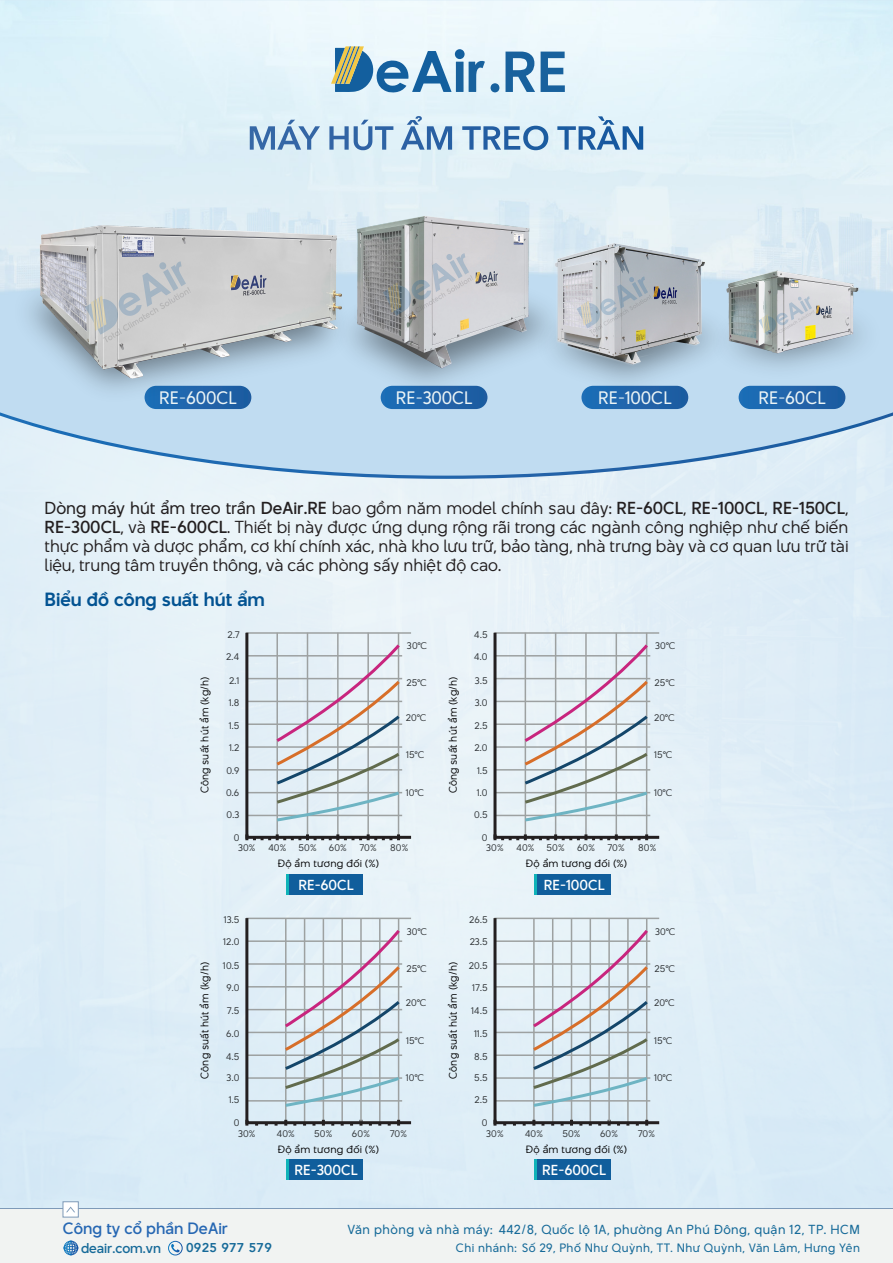
<style>
.page{position:relative;width:893px;height:1263px;background:#fff}
.page>*{position:absolute;margin:0;border:0;box-sizing:border-box;transform-origin:0 0}
.t1{font:17.55px "BT Beau Sans Bold";color:#035392}
.t2{font:16.5px "BT Beau Sans Regular";color:#ebf4f6}
.t3{font:15.9px/19px "BT Beau Sans Light";color:#231f20;text-align:justify}
.t4{font:15.9px "BT Beau Sans Medium";color:#231f20}
.t5{font:15px "BT Beau Sans Medium";color:#2667b3}
.t6{font:13.2px "BT Beau Sans Medium";color:#fff}
.t7{font:12.75px "BT Beau Sans Medium";color:#166a99}
.t8{font:800 12.75px "Avenir";letter-spacing:.02em;color:#166a99}
.t9{font:12px "BT Beau Sans Regular";letter-spacing:.04em;color:#166a99}
.t10{font:11.1px "BT Beau Sans Regular";letter-spacing:.04em;color:#166a99}
.t11{font:10.05px "BT Beau Sans Light";letter-spacing:.02em;color:#000001;scale:.96 1}
.t12{font:9.6px "BT Beau Sans Light";letter-spacing:.02em;color:#000001;scale:1.04 1}
.t13{font:8.85px "BT Beau Sans Light";letter-spacing:-.005em;color:#303437;scale:1.04 1}
.s1{font-family:"BT Beau Sans Regular"}
.s2{font-family:"BT Beau Sans Light"}
.s3{font-family:"BT Beau Sans Medium"}
</style>
<div class="page">
<div style="left:0;top:1209px;width:893px;height:54px;background:#f1f3f2"></div>
<div style="left:63px;top:1201px;width:16px;height:16px;background:#fff;border:1px solid #7e9ab8"></div>
<svg style="left:66px;top:1206px;width:9px;height:6px"></svg>
<svg style="left:171px;top:1244px;width:9px;height:8px"></svg>
<div style="left:168px;top:1241px;width:14px;height:14px;border:1px solid #fff;border-radius:50%"></div>
<div style="left:64px;top:1241px;width:14px;height:14px;border:1px solid #fff;border-radius:50%"></div>
<div style="left:64px;top:1244px;width:14px;height:8px;border:1px solid #fff;border-radius:50%"></div>
<div style="left:67px;top:1241px;width:8px;height:14px;border:1px solid #fff;border-radius:50%"></div>
<div style="left:64px;top:1246px;width:14px;height:3px;border:1px solid #fff;border-radius:50%"></div>
<div style="left:69px;top:1241px;width:3px;height:14px;border:1px solid #fff;border-radius:50%"></div>
<img style="left:0;top:0;width:893px;height:476px">
<svg style="left:250px;top:120px;width:70px;height:30px"></svg>
<svg style="left:329px;top:120px;width:64px;height:30px"></svg>
<svg style="left:401px;top:116px;width:51px;height:34px"></svg>
<svg style="left:462px;top:126px;width:86px;height:24px"></svg>
<svg style="left:557px;top:116px;width:86px;height:34px"></svg>
<svg style="left:331px;top:46px;width:154px;height:47px"></svg>
<svg style="left:491px;top:83px;width:8px;height:9px"></svg>
<svg style="left:505px;top:52px;width:30px;height:40px"></svg>
<svg style="left:541px;top:52px;width:24px;height:40px"></svg>
<img style="left:0;top:216px;width:245px;height:216px">
<img style="left:245px;top:398px;width:412px;height:81px">
<img style="left:445px;top:398px;width:379px;height:80px">
<img style="left:674px;top:398px;width:219px;height:10px">
<img style="left:27px;top:167px;width:866px;height:231px">
<hr style="left:286px;top:874px;width:3px;height:21px;background:#0fb3b8">
<div style="left:289px;top:874px;width:74px;height:21px;background:#105e9c"></div>
<svg style="left:244px;top:630px;width:170px;height:210px"></svg>
<svg style="left:492px;top:630px;width:170px;height:210px"></svg>
<hr style="left:534px;top:874px;width:3px;height:21px;background:#0fb3b8">
<div style="left:537px;top:874px;width:74px;height:21px;background:#105e9c"></div>
<hr style="left:286px;top:1159px;width:3px;height:21px;background:#0fb3b8">
<div style="left:289px;top:1159px;width:74px;height:21px;background:#105e9c"></div>
<svg style="left:244px;top:915px;width:170px;height:211px"></svg>
<hr style="left:534px;top:1159px;width:3px;height:21px;background:#0fb3b8">
<div style="left:537px;top:1159px;width:74px;height:21px;background:#105e9c"></div>
<svg style="left:492px;top:915px;width:170px;height:211px"></svg>
<h2 class="t2" style="left:159px;top:386px;width:79px">RE-600CL</h2>
<h2 class="t2" style="left:396px;top:386px;width:78px">RE-300CL</h2>
<h2 class="t2" style="left:598px;top:386px;width:75px">RE-100CL</h2>
<h2 class="t2" style="left:758px;top:386px;width:69px">RE-60CL</h2>
<h3 class="t4" style="left:45px;top:496px;width:805px"><span class="s1">Dòng máy hút ẩm treo trần</span> DeAir.RE <span class="s2">bao gồm năm model chính sau đây:</span> RE-60CL<span class="s2">,</span> RE-100CL<span class="s2">,</span> RE-150CL<span class="s2">,</span></h3>
<p class="t3" style="left:45px;top:518px;width:805px"><span class="s3">RE-300CL</span>, và <span class="s3">RE-600CL</span>. Thiết bị này được ứng dụng rộng rãi trong các ngành công nghiệp như chế biến thực phẩm và dược phẩm, cơ khí chính xác, nhà kho lưu trữ, bảo tàng, nhà trưng bày và cơ quan lưu trữ tài liệu, trung tâm truyền thông, và các phòng sấy nhiệt độ cao.</p>
<h1 class="t1" style="left:45px;top:586px;width:222px">Biểu đồ công suất hút ẩm</h1>
<p class="t13" style="left:227px;top:628px;width:13px">2.7</p>
<p class="t13" style="left:474px;top:628px;width:15px">4.5</p>
<p class="t13" style="left:407px;top:639px;width:21px">30°C</p>
<p class="t13" style="left:655px;top:639px;width:21px">30°C</p>
<p class="t13" style="left:226px;top:650px;width:14px">2.4</p>
<p class="t13" style="left:474px;top:650px;width:15px">4.0</p>
<p class="t11" style="left:197px;top:793px;width:123px;rotate:-90deg">Công suất hút ẩm (kg/h)</p>
<p class="t13" style="left:229px;top:674px;width:11px">2.1</p>
<p class="t13" style="left:229px;top:695px;width:12px">1.8</p>
<p class="t13" style="left:229px;top:719px;width:12px">1.5</p>
<p class="t13" style="left:229px;top:741px;width:11px">1.2</p>
<p class="t13" style="left:226px;top:764px;width:14px">0.9</p>
<p class="t13" style="left:226px;top:786px;width:14px">0.6</p>
<p class="t13" style="left:406px;top:676px;width:21px">25°C</p>
<p class="t13" style="left:406px;top:711px;width:21px">20°C</p>
<p class="t13" style="left:406px;top:748px;width:19px">15°C</p>
<p class="t13" style="left:406px;top:786px;width:19px">10°C</p>
<p class="t11" style="left:445px;top:793px;width:123px;rotate:-90deg">Công suất hút ẩm (kg/h)</p>
<p class="t13" style="left:475px;top:674px;width:14px">3.5</p>
<p class="t13" style="left:475px;top:695px;width:14px">3.0</p>
<p class="t13" style="left:474px;top:719px;width:14px">2.5</p>
<p class="t13" style="left:474px;top:741px;width:14px">2.0</p>
<p class="t13" style="left:477px;top:764px;width:12px">1.5</p>
<p class="t13" style="left:477px;top:786px;width:12px">1.0</p>
<p class="t13" style="left:655px;top:676px;width:21px">25°C</p>
<p class="t13" style="left:654px;top:711px;width:21px">20°C</p>
<p class="t13" style="left:654px;top:748px;width:19px">15°C</p>
<p class="t13" style="left:654px;top:786px;width:19px">10°C</p>
<p class="t13" style="left:227px;top:808px;width:14px">0.3</p>
<p class="t13" style="left:474px;top:808px;width:14px">0.5</p>
<p class="t13" style="left:234px;top:831px;width:7px">0</p>
<p class="t13" style="left:482px;top:831px;width:7px">0</p>
<p class="t13" style="left:238px;top:841px;width:18px">30%</p>
<p class="t13" style="left:298px;top:841px;width:19px">50%</p>
<p class="t13" style="left:329px;top:841px;width:19px">60%</p>
<p class="t13" style="left:360px;top:841px;width:18px">70%</p>
<p class="t13" style="left:390px;top:841px;width:19px">80%</p>
<p class="t13" style="left:268px;top:841px;width:19px">40%</p>
<p class="t12" style="left:278px;top:856px;width:99px">Độ ẩm tương đối (%)</p>
<p class="t13" style="left:486px;top:841px;width:18px">30%</p>
<p class="t13" style="left:516px;top:841px;width:19px">40%</p>
<p class="t13" style="left:547px;top:841px;width:19px">50%</p>
<p class="t13" style="left:577px;top:841px;width:19px">60%</p>
<p class="t13" style="left:608px;top:841px;width:18px">70%</p>
<p class="t13" style="left:638px;top:841px;width:19px">80%</p>
<p class="t12" style="left:526px;top:856px;width:99px">Độ ẩm tương đối (%)</p>
<h3 class="t6" style="left:298px;top:874px;width:57px">RE-60CL</h3>
<h3 class="t6" style="left:544px;top:874px;width:62px">RE-100CL</h3>
<p class="t13" style="left:224px;top:913px;width:17px">13.5</p>
<p class="t13" style="left:469px;top:913px;width:19px">26.5</p>
<p class="t13" style="left:407px;top:924px;width:21px">30°C</p>
<p class="t13" style="left:655px;top:924px;width:21px">30°C</p>
<p class="t13" style="left:223px;top:935px;width:17px">12.0</p>
<p class="t13" style="left:470px;top:935px;width:19px">23.5</p>
<p class="t11" style="left:197px;top:1079px;width:123px;rotate:-90deg">Công suất hút ẩm (kg/h)</p>
<p class="t13" style="left:223px;top:959px;width:17px">10.5</p>
<p class="t13" style="left:226px;top:981px;width:14px">9.0</p>
<p class="t13" style="left:227px;top:1004px;width:13px">7.5</p>
<p class="t13" style="left:226px;top:1027px;width:14px">6.0</p>
<p class="t13" style="left:226px;top:1050px;width:15px">4.5</p>
<p class="t13" style="left:227px;top:1071px;width:14px">3.0</p>
<p class="t13" style="left:406px;top:961px;width:21px">25°C</p>
<p class="t13" style="left:406px;top:996px;width:21px">20°C</p>
<p class="t13" style="left:406px;top:1034px;width:19px">15°C</p>
<p class="t13" style="left:406px;top:1071px;width:19px">10°C</p>
<p class="t11" style="left:445px;top:1079px;width:123px;rotate:-90deg">Công suất hút ẩm (kg/h)</p>
<p class="t13" style="left:469px;top:959px;width:20px">20.5</p>
<p class="t13" style="left:472px;top:981px;width:16px">17.5</p>
<p class="t13" style="left:471px;top:1004px;width:17px">14.5</p>
<p class="t13" style="left:474px;top:1027px;width:15px">11.5</p>
<p class="t13" style="left:474px;top:1050px;width:14px">8.5</p>
<p class="t13" style="left:474px;top:1071px;width:14px">5.5</p>
<p class="t13" style="left:655px;top:961px;width:21px">25°C</p>
<p class="t13" style="left:654px;top:996px;width:21px">20°C</p>
<p class="t13" style="left:654px;top:1034px;width:19px">15°C</p>
<p class="t13" style="left:654px;top:1071px;width:19px">10°C</p>
<p class="t13" style="left:229px;top:1093px;width:12px">1.5</p>
<p class="t13" style="left:474px;top:1093px;width:14px">2.5</p>
<p class="t13" style="left:234px;top:1116px;width:7px">0</p>
<p class="t13" style="left:482px;top:1116px;width:7px">0</p>
<p class="t13" style="left:238px;top:1126px;width:18px">30%</p>
<p class="t13" style="left:277px;top:1126px;width:19px">40%</p>
<p class="t12" style="left:278px;top:1142px;width:99px">Độ ẩm tương đối (%)</p>
<p class="t13" style="left:314px;top:1126px;width:19px">50%</p>
<p class="t13" style="left:352px;top:1126px;width:19px">60%</p>
<p class="t13" style="left:390px;top:1126px;width:18px">70%</p>
<p class="t13" style="left:486px;top:1126px;width:18px">30%</p>
<p class="t13" style="left:525px;top:1126px;width:19px">40%</p>
<p class="t12" style="left:526px;top:1142px;width:99px">Độ ẩm tương đối (%)</p>
<p class="t13" style="left:562px;top:1126px;width:19px">50%</p>
<p class="t13" style="left:600px;top:1126px;width:19px">60%</p>
<p class="t13" style="left:638px;top:1126px;width:18px">70%</p>
<h3 class="t6" style="left:295px;top:1160px;width:65px">RE-300CL</h3>
<h3 class="t6" style="left:542px;top:1160px;width:65px">RE-600CL</h3>
<h3 class="t5" style="left:63px;top:1217px;width:166px">Công ty cổ phần DeAir</h3>
<h3 class="t9" style="left:347px;top:1220px;width:514px">Văn phòng và nhà máy: 442/8, Quốc lộ 1A, phường An Phú Đông, quận 12, TP. HCM</h3>
<h3 class="t7" style="left:81px;top:1238px;width:82px">deair.com.vn</h3>
<h3 class="t8" style="left:186px;top:1238px;width:87px">0925 977 579</h3>
<p class="t10" style="left:456px;top:1239px;width:406px">Chi nhánh: Số 29, Phố Như Quỳnh, TT. Như Quỳnh, Văn Lâm, Hưng Yên</p>
</div>
